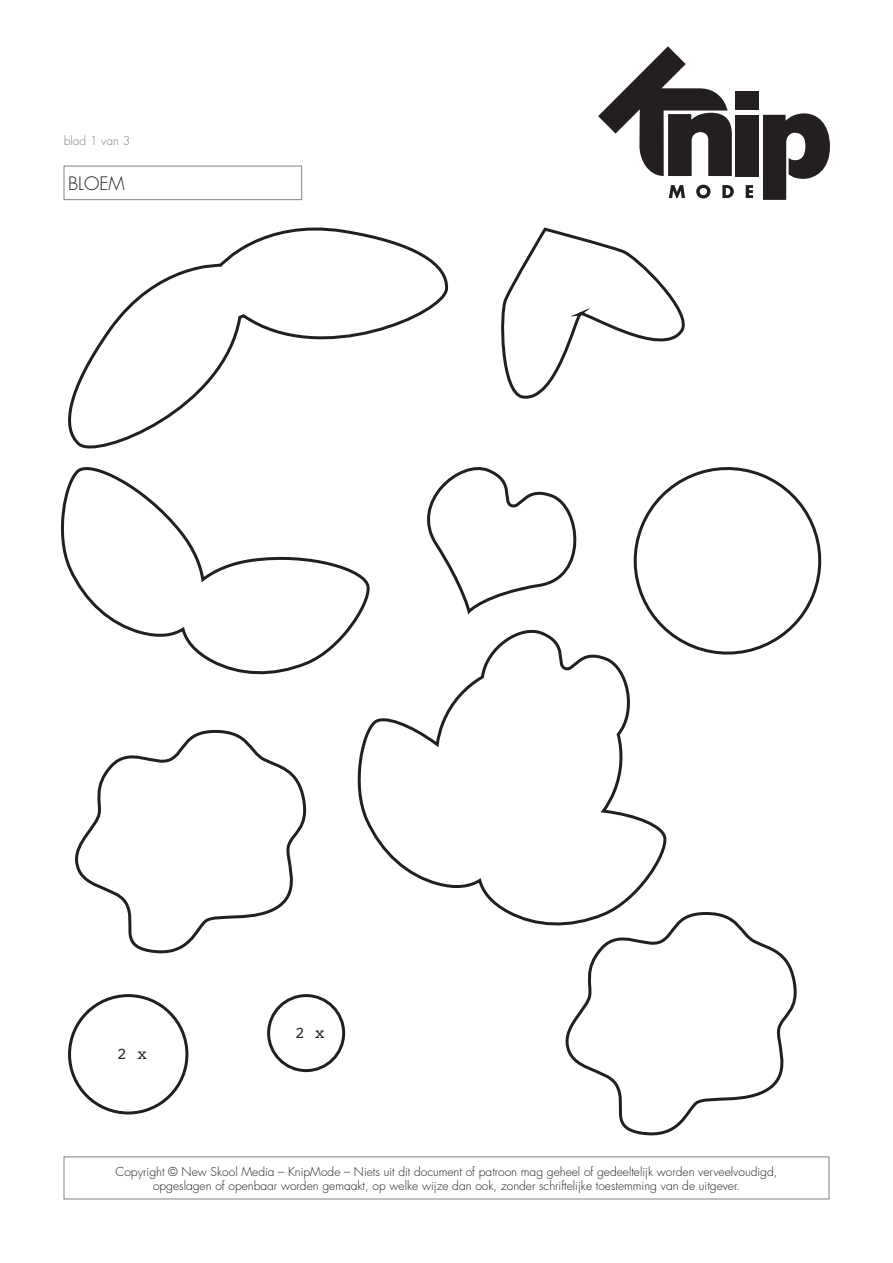
<style>
.page{position:relative;width:893px;height:1263px;background:#fff}
.page>*{position:absolute;margin:0;border:0;box-sizing:border-box;transform-origin:0 0}
.t1{font:300 18px "Futura Std";color:#231f20}
.t2{font:16.5px "Courier";color:#231f20}
.t3{font:300 12px/14.4px "Futura Std";color:#231f20;text-align:center}
.t4{font:300 12px "Futura Std";color:#808285}
</style>
<div class="page">
<div style="left:64px;top:166px;width:238px;height:34px;border:1px solid #808285"></div>
<svg style="left:501px;top:229px;width:184px;height:170px"></svg>
<svg style="left:68px;top:227px;width:381px;height:222px"></svg>
<svg style="left:633px;top:467px;width:189px;height:188px"></svg>
<svg style="left:60px;top:467px;width:310px;height:208px"></svg>
<svg style="left:427px;top:467px;width:150px;height:147px"></svg>
<svg style="left:75px;top:729px;width:232px;height:225px"></svg>
<svg style="left:565px;top:912px;width:232px;height:224px"></svg>
<svg style="left:352px;top:621px;width:316px;height:310px"></svg>
<div style="left:68px;top:994px;width:120px;height:120px;border:3px solid #231f20;border-radius:50%"></div>
<div style="left:267px;top:994px;width:78px;height:78px;border:3px solid #231f20;border-radius:50%"></div>
<svg style="left:598px;top:46px;width:134px;height:130px"></svg>
<div style="left:736px;top:115px;width:23px;height:62px;background:#231f20"></div>
<div style="left:736px;top:91px;width:23px;height:19px;background:#231f20"></div>
<svg style="left:763px;top:113px;width:67px;height:87px"></svg>
<svg style="left:669px;top:185px;width:84px;height:13px"></svg>
<p class="t4" style="left:64px;top:133px;width:68px">blad 1 van 3</p>
<h1 class="t1" style="left:68px;top:173px;width:55px">bloem</h1>
<h2 class="t2" style="left:117px;top:1041px;width:31px">2 x</h2>
<h2 class="t2" style="left:295px;top:1019px;width:31px">2 x</h2>
<p class="t3" style="left:116px;top:1164px;width:663px">Copyright © New Skool Media – KnipMode – Niets uit dit document of patroon mag geheel of gedeeltelijk worden verveelvoudigd, opgeslagen of openbaar worden gemaakt, op welke wijze dan ook, zonder schriftelijke toestemming van de uitgever.</p>
</div>
